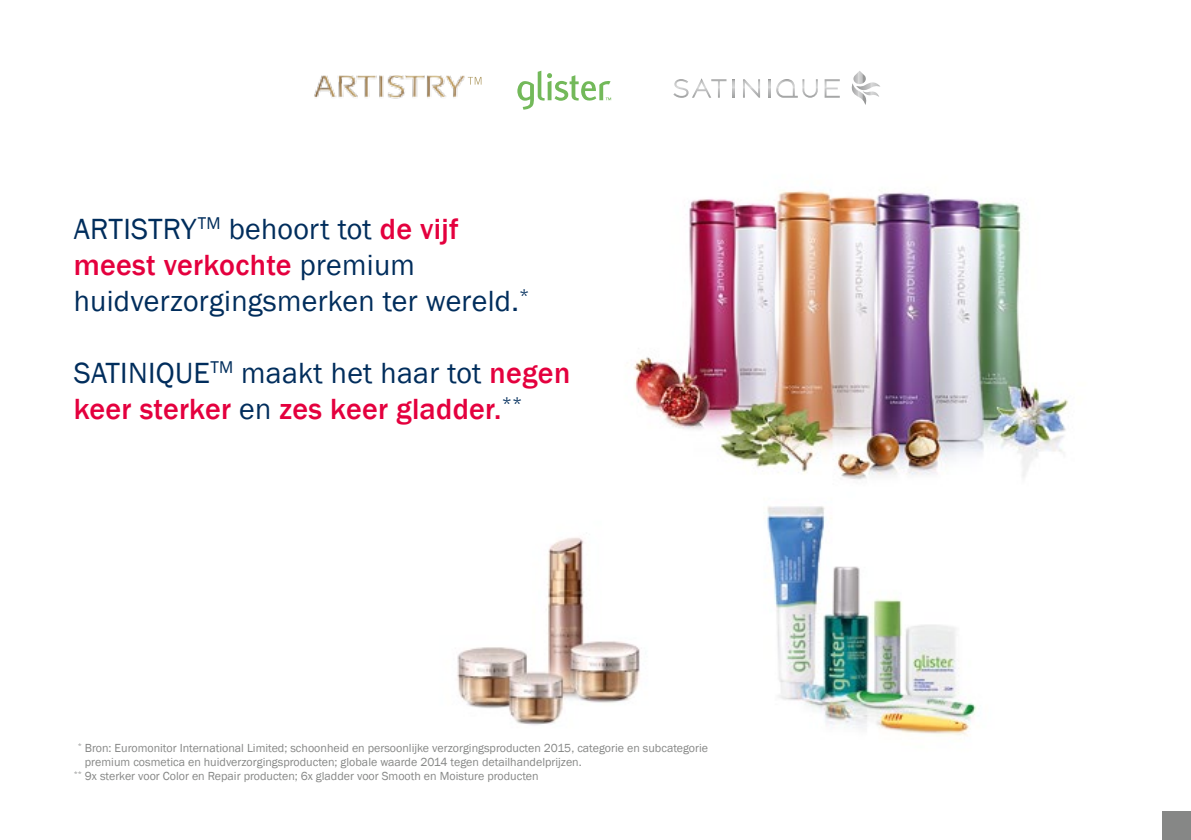
<style>
.page{position:relative;width:1191px;height:840px;background:#fff}
.page>*{position:absolute;margin:0;border:0;box-sizing:border-box;transform-origin:0 0}
.t1{font:30px/36px "Franklin Gothic";letter-spacing:.01em;color:#002d5c}
.t2{font:500 30px/36px "Franklin Gothic";letter-spacing:.01em;color:#e4003e}
.t3{font:12px "Franklin Gothic";color:#868786}
.s1{font-weight:500;color:#e4003e}
.s2{font-weight:400;color:#002d5c}
</style>
<div class="page">
<img style="left:457px;top:190px;width:612px;height:546px">
<img style="left:314px;top:76px;width:154px;height:23px">
<svg style="left:468px;top:77px;width:13px;height:8px"></svg>
<svg style="left:732px;top:79px;width:2px;height:19px"></svg>
<svg style="left:743px;top:79px;width:17px;height:19px"></svg>
<svg style="left:824px;top:79px;width:15px;height:19px"></svg>
<svg style="left:673px;top:78px;width:53px;height:20px"></svg>
<svg style="left:768px;top:79px;width:50px;height:19px"></svg>
<svg style="left:851px;top:71px;width:29px;height:34px"></svg>
<svg style="left:517px;top:71px;width:94px;height:39px"></svg>
<div style="left:1162px;top:810px;width:29px;height:29px;background:#868786"></div>
<h1 class="t1" style="left:74px;top:211px;width:457px">ARTISTRY<sup>TM</sup> behoort tot <span class="s1">de vijf meest verkochte</span> premium huidverzorgingsmerken ter wereld.<sup>*</sup></h1>
<h1 class="t2" style="left:74px;top:355px;width:498px;text-indent:82px"><span class="s2">que</span><sup>TM</sup> <span class="s2">maakt het haar tot</span> negen keer sterker <span class="s2">en</span> zes keer gladder.<sup>**</sup></h1>
<h1 class="t1" style="left:74px;top:355px;width:31px">Satini</h1>
<p class="t3" style="left:78px;top:739px;width:632px"><sup>*</sup> Bron: Euromonitor International Limited; schoonheid en persoonlijke verzorgingsproducten 2015, categorie en subcategorie</p>
<p class="t3" style="left:85px;top:753px;width:498px">premium cosmetica en huidverzorgingsproducten; globale waarde 2014 tegen detailhandelprijzen.</p>
<p class="t3" style="left:74px;top:767px;width:466px"><sup>**</sup> 9x sterker voor Color en Repair producten; 6x gladder voor Smooth en Moisture producten</p>
</div>
